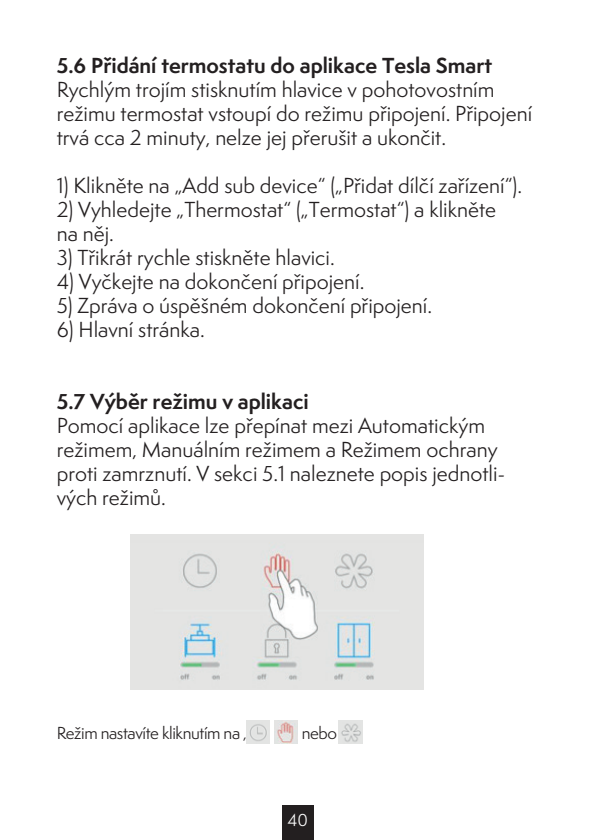
<style>
.page{position:relative;width:590px;height:840px;background:#fff}
.page>*{position:absolute;margin:0;border:0;box-sizing:border-box;transform-origin:0 0}
.t1{font:20px/24px "Semplicita Pro";color:#231f20}
.t2{font:700 20px "Semplicita Pro";color:#231f20}
.t3{font:16px "Semplicita Pro";letter-spacing:-.025em;color:#231f20}
.t4{font:16px "Semplicita Pro";color:#fff}
</style>
<div class="page">
<div style="left:282px;top:805px;width:32px;height:34px;background:#231f20"></div>
<img style="left:130px;top:534px;width:294px;height:156px">
<img style="left:247px;top:720px;width:23px;height:23px">
<img style="left:338px;top:720px;width:25px;height:23px">
<img style="left:275px;top:720px;width:23px;height:23px">
<p class="t2" style="left:57px;top:50px;width:437px">5.6 Přidání termostatu do aplikace Tesla Smart</p>
<p class="t1" style="left:57px;top:77px;width:477px">Rychlým trojím stisknutím hlavice v pohotovostním režimu termostat vstoupí do režimu připojení. Připojení trvá cca 2 minuty, nelze jej přerušit a ukončit.</p>
<p class="t1" style="left:57px;top:173px;width:467px">1) Klikněte na „Add sub device“ („Přidat dílčí zařízení“).</p>
<p class="t1" style="left:57px;top:197px;width:441px">2) Vyhledejte „Thermostat“ („Termostat“) a klikněte na něj.</p>
<p class="t1" style="left:57px;top:245px;width:279px">3) Třikrát rychle stiskněte hlavici.</p>
<p class="t1" style="left:57px;top:269px;width:309px">4) Vyčkejte na dokončení připojení.</p>
<p class="t1" style="left:57px;top:293px;width:377px">5) Zpráva o úspěšném dokončení připojení.</p>
<p class="t1" style="left:57px;top:317px;width:149px">6) Hlavní stránka.</p>
<p class="t2" style="left:57px;top:386px;width:253px">5.7 Výběr režimu v aplikaci</p>
<p class="t1" style="left:57px;top:413px;width:450px">Pomocí aplikace lze přepínat mezi Automatickým režimem, Manuálním režimem a Režimem ochrany proti zamrznutí. V sekci 5.1 naleznete popis jednotli&shy;vých režimů.</p>
<p class="t3" style="left:57px;top:721px;width:192px">Režim nastavíte kliknutím na ,</p>
<p class="t3" style="left:302px;top:721px;width:37px">nebo</p>
<p class="t4" style="left:287px;top:807px;width:22px">40</p>
</div>
